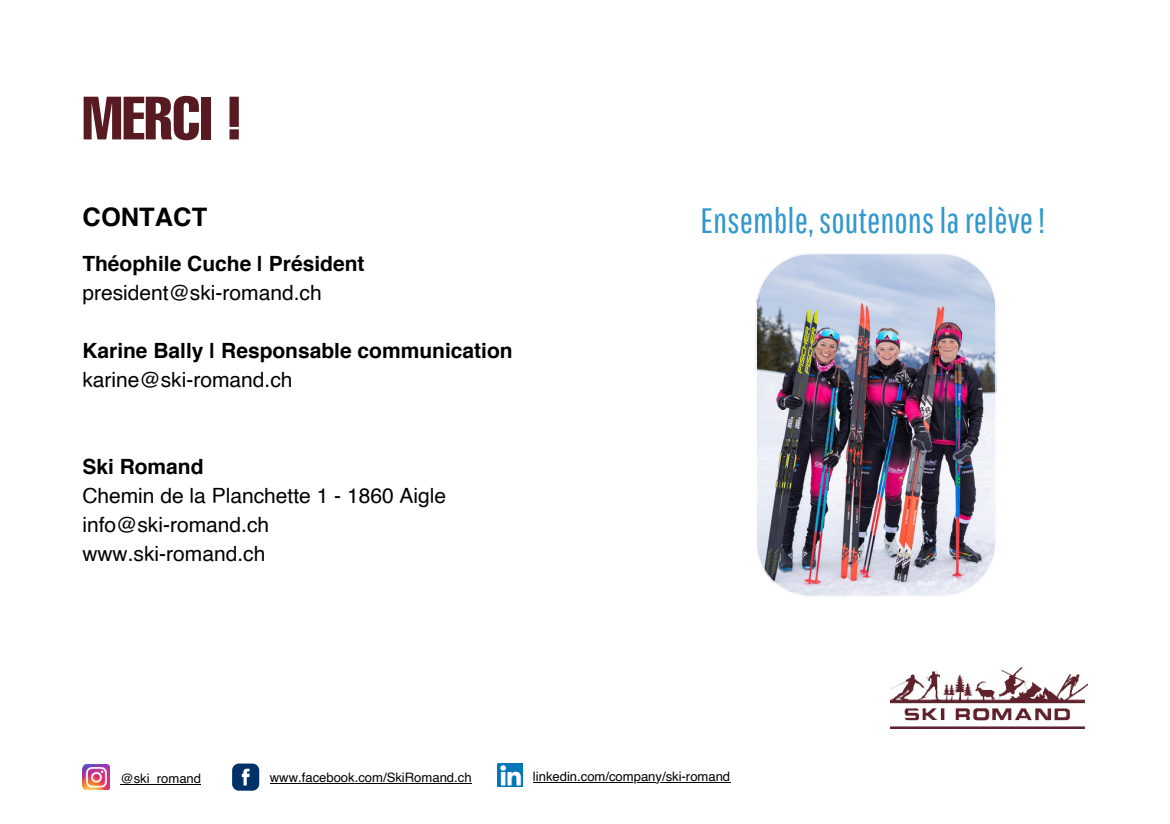
<style>
.page{position:relative;width:1170px;height:824px;background:#fff}
.page>*{position:absolute;margin:0;border:0;box-sizing:border-box;transform-origin:0 0}
.t1{font:extra-condensed 60px "Helvetica";color:#571a21}
.t2{font:35.25px "Pathway Gothic One";color:#3398cc}
.t3{font:700 25.5px "Helvetica";color:#000}
.t4{font:21px/29px "Helvetica";color:#000}
.t5{font:700 21px "Helvetica";color:#000}
.t6{font:13.05px "Helvetica";color:#000}
</style>
<div class="page">
<img style="left:756px;top:253px;width:240px;height:343px">
<img style="left:890px;top:667px;width:197px;height:61px">
<svg style="left:232px;top:763px;width:27px;height:27px"></svg>
<hr style="left:270px;top:782px;width:202px;height:1px;background:#000">
<img style="left:83px;top:764px;width:27px;height:25px">
<hr style="left:120px;top:783px;width:81px;height:1px;background:#000">
<img style="left:497px;top:763px;width:25px;height:23px">
<hr style="left:533px;top:781px;width:197px;height:1px;background:#000">
<h1 class="t1" style="left:82px;top:80px;width:161px">MERCI !</h1>
<p class="t3" style="left:83px;top:196px;width:126px">CONTACT</p>
<h2 class="t2" style="left:700px;top:200px;width:346px">Ensemble, soutenons la relève !</h2>
<p class="t5" style="left:82px;top:247px;width:284px">Théophile Cuche | Président</p>
<p class="t4" style="left:82px;top:279px;width:241px">president@ski-romand.ch</p>
<p class="t5" style="left:82px;top:334px;width:432px">Karine Bally | Responsable communication</p>
<p class="t4" style="left:82px;top:366px;width:212px">karine@ski-romand.ch</p>
<p class="t5" style="left:82px;top:450px;width:123px">Ski Romand</p>
<p class="t4" style="left:82px;top:482px;width:365px">Chemin de la Planchette 1 - 1860 Aigle info@ski-romand.ch www.ski-romand.ch</p>
<p class="t6" style="left:120px;top:768px;width:82px">@ski_romand</p>
<p class="t6" style="left:270px;top:767px;width:203px">www.facebook.com/SkiRomand.ch</p>
<p class="t6" style="left:533px;top:766px;width:199px">linkedin.com/company/ski-romand</p>
</div>
